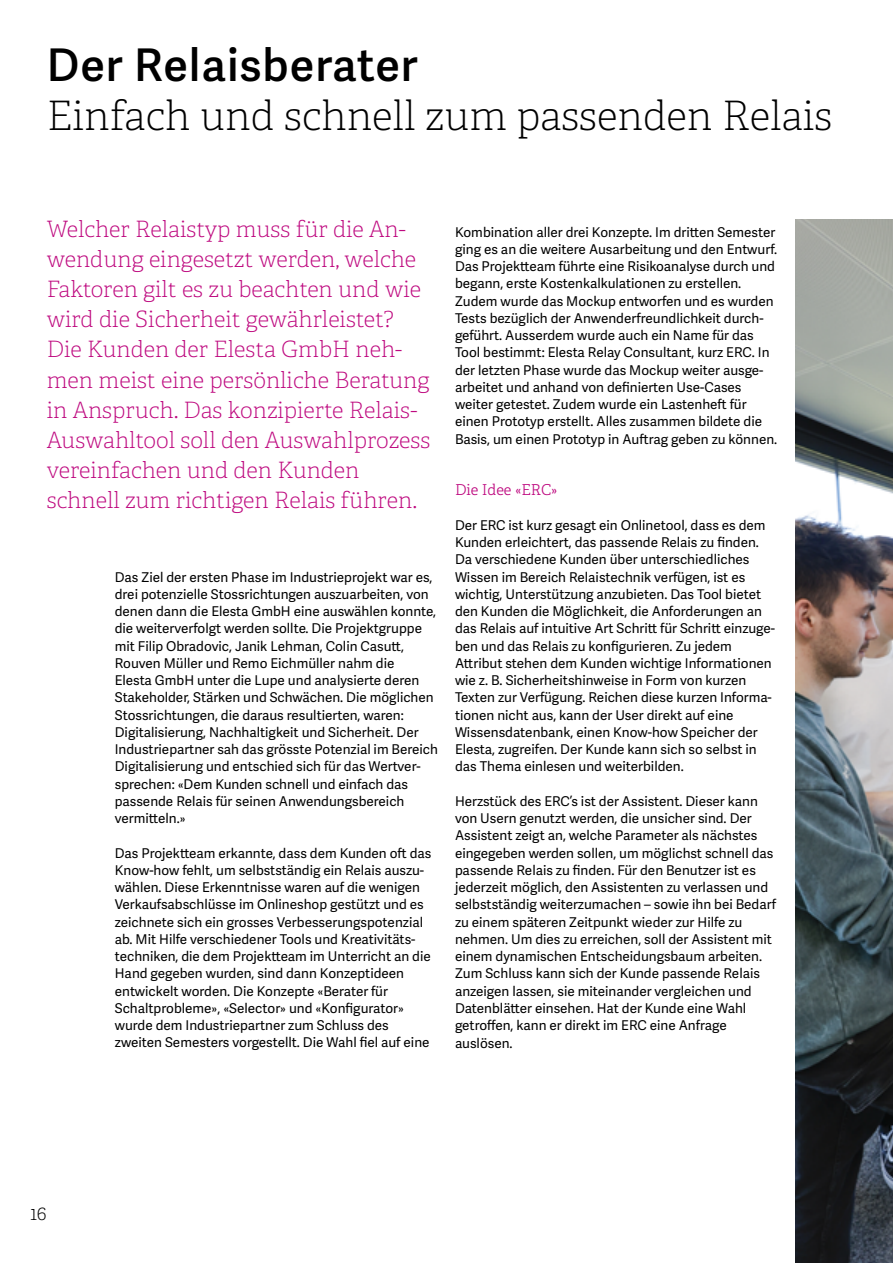
<style>
.page{position:relative;width:893px;height:1263px;background:#fff}
.page>*{position:absolute;margin:0;border:0;box-sizing:border-box;transform-origin:0 0}
.t1{font:600 45px "Adelle Sans";letter-spacing:.02em;color:#000}
.t2{font:100 40.5px "Adelle";color:#000}
.t3{font:100 22.5px/30.2px "Adelle";color:#be097f}
.t4{font:100 19.5px "Adelle";color:#000}
.t5{font:300 15px "Adelle";color:#be097f}
.t6{font:13.5px/17.2px "Adelle Sans";color:#000}
</style>
<div class="page">
<img style="left:795px;top:219px;width:98px;height:1044px">
<h1 class="t1" style="left:47px;top:39px;width:373px">Der Relaisberater</h1>
<h2 class="t2" style="left:47px;top:92px;width:787px">Einfach und schnell zum passenden Relais</h2>
<p class="t3" style="left:47px;top:214px;width:385px">Welcher Relaistyp muss für die An&shy;wendung eingesetzt werden, welche Faktoren gilt es zu beachten und wie wird die Sicherheit gewährleistet?<br>Die Kunden der Elesta GmbH neh&shy;men meist eine persönliche Beratung in Anspruch. Das konzipierte Relais-Auswahltool soll den Auswahlprozess vereinfachen und den Kunden schnell zum richtigen Relais führen.</p>
<p class="t6" style="left:115px;top:569px;width:325px">Das Ziel der ersten Phase im Industrieprojekt war es, drei potenzielle Stossrichtungen auszuarbeiten, von denen dann die Elesta GmbH eine auswählen konnte, die weiterverfolgt werden sollte. Die Projektgruppe mit Filip Obradovic, Janik Lehman, Colin Casutt, Rouven Müller und Remo Eichmüller nahm die<br>Elesta GmbH unter die Lupe und analysierte deren Stakeholder, Stärken und Schwächen. Die möglichen Stossrichtungen, die daraus resultierten, waren:<br>Digitalisierung, Nachhaltigkeit und Sicherheit. Der Industriepartner sah das grösste Potenzial im Bereich Digitalisierung und entschied sich für das Wertver&shy;sprechen: «Dem Kunden schnell und einfach das passende Relais für seinen Anwendungsbereich vermitteln.»</p>
<p class="t6" style="left:115px;top:845px;width:318px">Das Projektteam erkannte, dass dem Kunden oft das Know-how fehlt, um selbstständig ein Relais auszu&shy;wählen. Diese Erkenntnisse waren auf die wenigen Verkaufsabschlüsse im Onlineshop gestützt und es zeichnete sich ein grosses Verbesserungspotenzial ab. Mit Hilfe verschiedener Tools und Kreativitäts&shy;techniken, die dem Projektteam im Unterricht an die Hand gegeben wurden, sind dann Konzeptideen entwickelt worden. Die Konzepte «Berater für Schaltprobleme», «Selector» und «Konfigurator» wurde dem Industriepartner zum Schluss des zweiten Semesters vorgestellt. Die Wahl fiel auf eine</p>
<p class="t6" style="left:455px;top:224px;width:324px">Kombination aller drei Konzepte. Im dritten Semester ging es an die weitere Ausarbeitung und den Entwurf.<br>Das Projektteam führte eine Risikoanalyse durch und begann, erste Kostenkalkulationen zu erstellen.<br>Zudem wurde das Mockup entworfen und es wurden Tests bezüglich der Anwenderfreundlichkeit durch&shy;geführt. Ausserdem wurde auch ein Name für das Tool bestimmt: Elesta Relay Consultant, kurz ERC. In der letzten Phase wurde das Mockup weiter ausge&shy;arbeitet und anhand von definierten Use-Cases weiter getestet. Zudem wurde ein Lastenheft für einen Prototyp erstellt. Alles zusammen bildete die Basis, um einen Prototyp in Auftrag geben zu können.</p>
<p class="t5" style="left:455px;top:481px;width:104px">Die Idee «ERC»</p>
<p class="t6" style="left:455px;top:517px;width:322px">Der ERC ist kurz gesagt ein Onlinetool, dass es dem Kunden erleichtert, das passende Relais zu finden.<br>Da verschiedene Kunden über unterschiedliches Wissen im Bereich Relaistechnik verfügen, ist es wichtig, Unterstützung anzubieten. Das Tool bietet den Kunden die Möglichkeit, die Anforderungen an das Relais auf intuitive Art Schritt für Schritt einzuge&shy;ben und das Relais zu konfigurieren. Zu jedem Attribut stehen dem Kunden wichtige Informationen wie z. B. Sicherheitshinweise in Form von kurzen Texten zur Verfügung. Reichen diese kurzen Informa&shy;tionen nicht aus, kann der User direkt auf eine Wissensdatenbank, einen Know-how Speicher der Elesta, zugreifen. Der Kunde kann sich so selbst in das Thema einlesen und weiterbilden.</p>
<p class="t6" style="left:455px;top:793px;width:323px">Herzstück des ERC’s ist der Assistent. Dieser kann von Usern genutzt werden, die unsicher sind. Der Assistent zeigt an, welche Parameter als nächstes eingegeben werden sollen, um möglichst schnell das passende Relais zu finden. Für den Benutzer ist es jederzeit möglich, den Assistenten zu verlassen und selbstständig weiterzumachen – sowie ihn bei Bedarf zu einem späteren Zeitpunkt wieder zur Hilfe zu nehmen. Um dies zu erreichen, soll der Assistent mit einem dynamischen Entscheidungsbaum arbeiten.<br>Zum Schluss kann sich der Kunde passende Relais anzeigen lassen, sie miteinander vergleichen und Datenblätter einsehen. Hat der Kunde eine Wahl getroffen, kann er direkt im ERC eine Anfrage auslösen.</p>
<h3 class="t4" style="left:30px;top:1201px;width:18px">16</h3>
</div>
